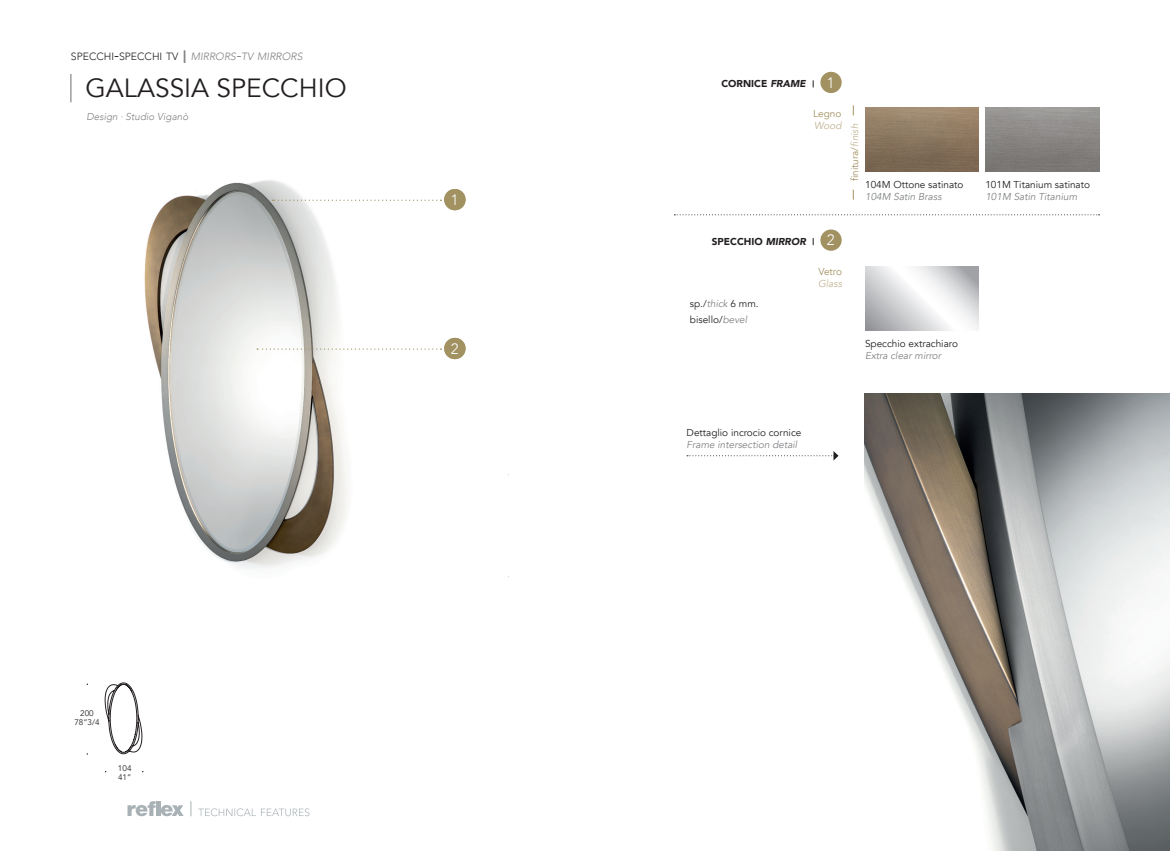
<style>
.page{position:relative;width:1170px;height:851px;background:#fff}
.page>*{position:absolute;margin:0;border:0;box-sizing:border-box;transform-origin:0 0}
.t1{font:26.25px "Avenir";color:#231f20}
.t2{font:300 15px "Avenir";color:#fff}
.t3{font:300 10.5px "Avenir";color:#231f20}
.t4{font:10px/15.4px "Avenir";color:#231f20}
.t5{font:italic 10px "Avenir";color:#808285}
.t6{font:900 10px "Avenir";color:#231f20}
.t7{font:10px "Avenir";color:#a29161}
.t8{font:italic 300 10px "Avenir";color:#808285}
.t9{font:italic 10px "Avenir";color:#c2b594}
.t10{font:8.12px/8.8px "Avenir";color:#231f20}
.s1{font-size:15px}
.s2{font-family:"Myriad Pro";font-weight:400;font-size:18.75px;color:#808285}
.s3{font-style:italic;color:#808285}
.s4{font-style:italic;font-size:15px;color:#808285}
.s5{font-style:italic}
.s6{font-style:italic;color:#c2b594}
</style>
<div class="page">
<svg style="left:127px;top:801px;width:57px;height:15px"></svg>
<svg style="left:191px;top:801px;width:1px;height:15px"></svg>
<svg style="left:198px;top:808px;width:111px;height:8px"></svg>
<img style="left:865px;top:107px;width:113px;height:64px">
<img style="left:144px;top:180px;width:204px;height:389px">
<svg style="left:71px;top:74px;width:1px;height:28px"></svg>
<div style="left:444px;top:338px;width:21px;height:21px;background:#a29161;border-radius:50%"></div>
<div style="left:444px;top:189px;width:21px;height:21px;background:#a29161;border-radius:50%"></div>
<svg style="left:257px;top:348px;width:184px;height:2px"></svg>
<svg style="left:272px;top:199px;width:169px;height:2px"></svg>
<div style="left:820px;top:72px;width:21px;height:21px;background:#a29161;border-radius:50%"></div>
<svg style="left:105px;top:682px;width:37px;height:72px"></svg>
<svg style="left:674px;top:214px;width:425px;height:1px"></svg>
<div style="left:820px;top:229px;width:21px;height:22px;background:#a29161;border-radius:50%"></div>
<svg style="left:865px;top:266px;width:113px;height:64px"></svg>
<img style="left:864px;top:393px;width:305px;height:457px">
<svg style="left:687px;top:451px;width:151px;height:9px"></svg>
<p class="t3" style="left:71px;top:51px;width:233px">SPECCHI<span class="s1">-</span>SPECCHI TV <span class="s2">I</span> <span class="s3">MIRRORS</span><span class="s4">-</span><span class="s3">TV MIRRORS</span></p>
<h1 class="t1" style="left:85px;top:72px;width:262px">GALASSIA SPECCHIO</h1>
<p class="t8" style="left:86px;top:110px;width:103px">Design ∙ Studio Viganò</p>
<h2 class="t2" style="left:451px;top:191px;width:9px">1</h2>
<h2 class="t2" style="left:451px;top:339px;width:9px">2</h2>
<p class="t10" style="left:74px;top:709px;width:27px;text-align:center">200<br>78”3/4</p>
<p class="t10" style="left:118px;top:764px;width:15px">104<br>41”</p>
<p class="t6" style="left:721px;top:75px;width:86px">CORNICE <span class="s5">FRAME</span></p>
<h2 class="t2" style="left:826px;top:73px;width:9px">1</h2>
<p class="t7" style="left:813px;top:108px;width:30px">Legno</p>
<p class="t9" style="left:814px;top:120px;width:29px">Wood</p>
<p class="t7" style="left:848px;top:181px;width:59px;rotate:-90deg">finitura/<span class="s6">finish</span></p>
<p class="t4" style="left:865px;top:177px;width:100px">104M Ottone satinato</p>
<p class="t5" style="left:865px;top:191px;width:78px">104M Satin Brass</p>
<p class="t6" style="left:711px;top:233px;width:96px">SPECCHIO <span class="s5">MIRROR</span></p>
<h2 class="t2" style="left:826px;top:231px;width:9px">2</h2>
<p class="t4" style="left:690px;top:296px;width:70px">sp./<span class="s3">thick</span> 6 mm. bisello/<span class="s3">bevel</span></p>
<p class="t7" style="left:818px;top:265px;width:25px">Vetro</p>
<p class="t9" style="left:818px;top:277px;width:25px">Glass</p>
<p class="t4" style="left:865px;top:336px;width:94px">Specchio extrachiaro</p>
<p class="t5" style="left:865px;top:349px;width:78px">Extra clear mirror</p>
<p class="t4" style="left:985px;top:177px;width:106px">101M Titanium satinato</p>
<p class="t5" style="left:985px;top:191px;width:93px">101M Satin Titanium</p>
<p class="t4" style="left:686px;top:424px;width:116px">Dettaglio incrocio cornice</p>
<p class="t5" style="left:686px;top:438px;width:112px">Frame intersection detail</p>
</div>
